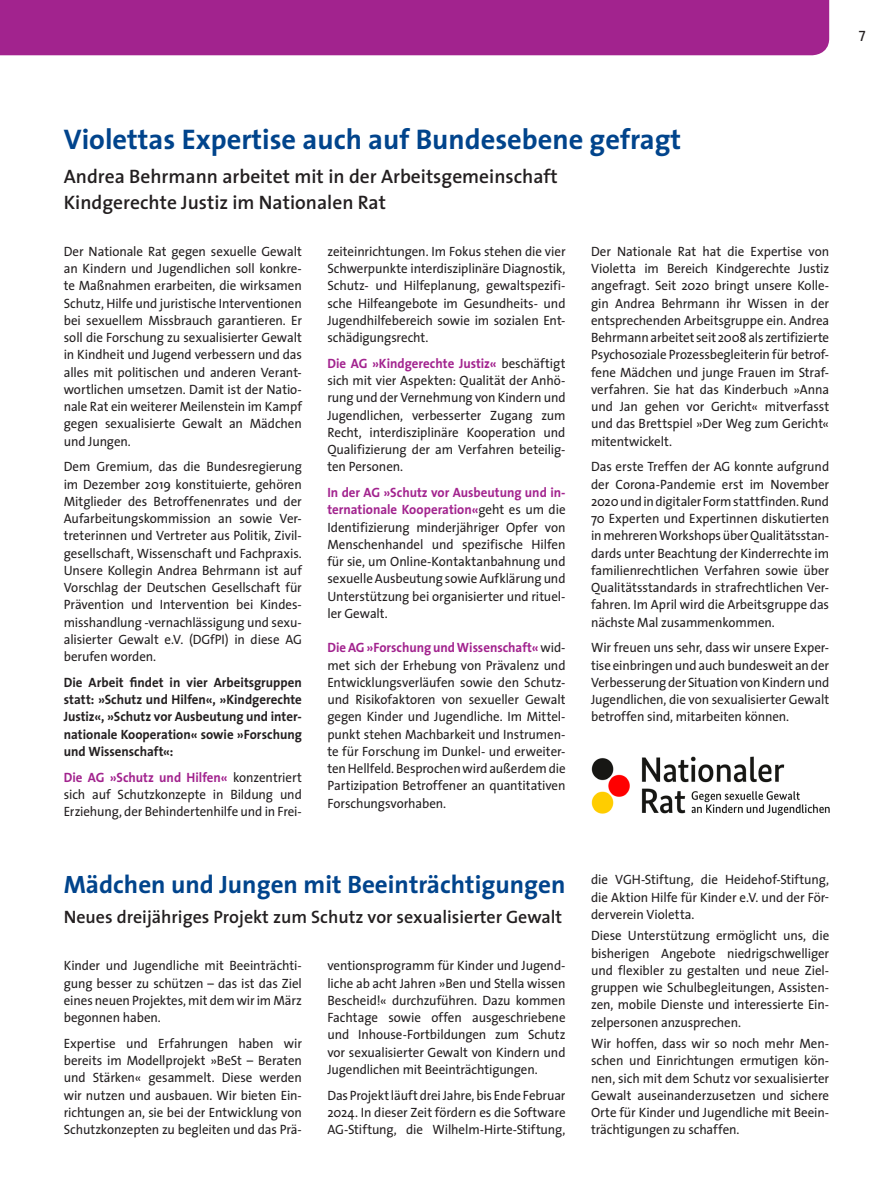
<style>
.page{position:relative;width:893px;height:1191px;background:#fff}
.page>*{position:absolute;margin:0;border:0;box-sizing:border-box;transform-origin:0 0}
.t1{font:700 28.5px "The Sans";color:#01448c}
.t2{font:700 25.2px "The Sans";color:#01448c}
.t3{font:600 19.5px/25.5px "The Sans";color:#231f20}
.t4{font:600 18px "The Sans";color:#231f20}
.t5{font:15px "The Sans Regular Caps";color:#231f20}
.t6{font:13.5px/17.2px "The Sans";letter-spacing:-.01em;color:#231f20;text-align:justify;scale:.96 1}
.t7{font:700 13.5px/17.2px "The Sans";color:#231f20;text-align:justify;scale:.96 1}
.s1{font-weight:700;color:#a2238e}
</style>
<div class="page">
<div style="left:0;top:0;width:829px;height:55px;background:#a2238e"></div>
<img style="left:591px;top:757px;width:238px;height:58px">
<p class="t5" style="left:859px;top:28px;width:8px">7</p>
<h1 class="t1" style="left:64px;top:115px;width:619px">Violettas Expertise auch auf Bundesebene gefragt</h1>
<h3 class="t3" style="left:64px;top:163px;width:495px">Andrea Behrmann arbeitet mit in der Arbeitsgemeinschaft<br>Kindgerechte Justiz im Nationalen Rat</h3>
<p class="t6" style="left:64px;top:242px;width:250px">Der Nationale Rat gegen sexuelle Gewalt an Kindern und Jugendlichen soll konkre&shy;te Maßnahmen erarbeiten, die wirksamen Schutz, Hilfe und juristische Interventionen bei sexuellem Missbrauch garantieren. Er soll die Forschung zu sexualisierter Gewalt in Kindheit und Jugend verbessern und das alles mit politischen und anderen Verant&shy;wortlichen umsetzen. Damit ist der Natio&shy;nale Rat ein weiterer Meilenstein im Kampf gegen sexualisierte Gewalt an Mädchen und Jungen.</p>
<p class="t6" style="left:64px;top:458px;width:250px">Dem Gremium, das die Bundesregierung im Dezember 2019 konstituierte, gehören Mitglieder des Betroffenenrates und der Aufarbeitungskommission an sowie Ver&shy;treterinnen und Vertreter aus Politik, Zivil&shy;gesellschaft, Wissenschaft und Fachpraxis.<br>Unsere Kollegin Andrea Behrmann ist auf Vorschlag der Deutschen Gesellschaft für Prävention und Intervention bei Kindes&shy;misshandlung -vernachlässigung und sexu&shy;alisierter Gewalt e.V. (DGfPI) in diese AG berufen worden.</p>
<p class="t7" style="left:64px;top:673px;width:250px">Die Arbeit findet in vier Arbeitsgruppen statt: »Schutz und Hilfen«, »Kindgerechte Justiz«, »Schutz vor Ausbeutung und inter&shy;nationale Kooperation« sowie »Forschung und Wissenschaft«:</p>
<p class="t6" style="left:64px;top:768px;width:250px"><span class="s1">Die AG »Schutz und Hilfen«</span> konzentriert sich auf Schutzkonzepte in Bildung und Erziehung, der Behindertenhilfe und in Frei-</p>
<p class="t6" style="left:327px;top:242px;width:250px">zeiteinrichtungen. Im Fokus stehen die vier Schwerpunkte interdisziplinäre Diagnostik, Schutz- und Hilfeplanung, gewaltspezifi&shy;sche Hilfeangebote im Gesundheits- und Jugendhilfebereich sowie im sozialen Ent&shy;schädigungsrecht.</p>
<p class="t6" style="left:327px;top:354px;width:250px"><span class="s1">Die AG »Kindgerechte Justiz«</span> beschäftigt sich mit vier Aspekten: Qualität der Anhö&shy;rung und der Vernehmung von Kindern und Jugendlichen, verbesserter Zugang zum Recht, interdisziplinäre Kooperation und Qualifizierung der am Verfahren beteilig&shy;ten Personen.</p>
<p class="t6" style="left:327px;top:483px;width:250px"><span class="s1">In der AG »Schutz vor Ausbeutung und in&shy;ternationale Kooperation«</span>geht es um die Identifizierung minderjähriger Opfer von Menschenhandel und spezifische Hilfen für sie, um Online-Kontaktanbahnung und sexuelle Ausbeutung sowie Aufklärung und Unterstützung bei organisierter und rituel&shy;ler Gewalt.</p>
<p class="t6" style="left:327px;top:639px;width:250px"><span class="s1">Die AG »Forschung und Wissenschaft«</span> wid&shy;met sich der Erhebung von Prävalenz und Entwicklungsverläufen sowie den Schutz&shy;und Risikofaktoren von sexueller Gewalt gegen Kinder und Jugendliche. Im Mittel&shy;punkt stehen Machbarkeit und Instrumen&shy;te für Forschung im Dunkel- und erweiter&shy;ten Hellfeld. Besprochen wird außerdem die Partizipation Betroffener an quantitativen Forschungsvorhaben.</p>
<p class="t6" style="left:591px;top:242px;width:250px">Der Nationale Rat hat die Expertise von Violetta im Bereich Kindgerechte Justiz angefragt. Seit 2020 bringt unsere Kolle&shy;gin Andrea Behrmann ihr Wissen in der entsprechenden Arbeitsgruppe ein. Andrea Behrmann arbeitet seit 2008 als zertifizierte Psychosoziale Prozessbegleiterin für betrof&shy;fene Mädchen und junge Frauen im Straf&shy;verfahren. Sie hat das Kinderbuch »Anna und Jan gehen vor Gericht« mitverfasst und das Brettspiel »Der Weg zum Gericht« mitentwickelt.</p>
<p class="t6" style="left:591px;top:458px;width:250px">Das erste Treffen der AG konnte aufgrund der Corona-Pandemie erst im November 2020 und in digitaler Form stattfinden. Rund 70 Experten und Expertinnen diskutierten in mehreren Workshops über Qualitätsstan&shy;dards unter Beachtung der Kinderrechte im familienrechtlichen Verfahren sowie über Qualitätsstandards in strafrechtlichen Ver&shy;fahren. Im April wird die Arbeitsgruppe das nächste Mal zusammenkommen.</p>
<p class="t6" style="left:591px;top:639px;width:250px">Wir freuen uns sehr, dass wir unsere Exper&shy;tise einbringen und auch bundesweit an der Verbesserung der Situation von Kindern und Jugendlichen, die von sexualisierter Gewalt betroffen sind, mitarbeiten können.</p>
<h2 class="t2" style="left:64px;top:863px;width:503px">Mädchen und Jungen mit Beeinträchtigungen</h2>
<h3 class="t4" style="left:64px;top:902px;width:500px">Neues dreijähriges Projekt zum Schutz vor sexualisierter Gewalt</h3>
<p class="t6" style="left:64px;top:956px;width:250px">Kinder und Jugendliche mit Beeinträchti&shy;gung besser zu schützen – das ist das Ziel eines neuen Projektes, mit dem wir im März begonnen haben.</p>
<p class="t6" style="left:64px;top:1034px;width:250px">Expertise und Erfahrungen haben wir bereits im Modellprojekt »BeSt – Beraten und Stärken« gesammelt. Diese werden wir nutzen und ausbauen. Wir bieten Ein&shy;richtungen an, sie bei der Entwicklung von Schutzkonzepten zu begleiten und das Prä-</p>
<p class="t6" style="left:327px;top:956px;width:250px">ventionsprogramm für Kinder und Jugend&shy;liche ab acht Jahren »Ben und Stella wissen Bescheid!« durchzuführen. Dazu kommen Fachtage sowie offen ausgeschriebene und Inhouse-Fortbildungen zum Schutz vor sexualisierter Gewalt von Kindern und Jugendlichen mit Beeinträchtigungen.</p>
<p class="t6" style="left:327px;top:1086px;width:250px">Das Projekt läuft drei Jahre, bis Ende Februar 2024. In dieser Zeit fördern es die Software AG-Stiftung, die Wilhelm-Hirte-Stiftung,</p>
<p class="t6" style="left:591px;top:870px;width:250px">die VGH-Stiftung, die Heidehof-Stiftung, die Aktion Hilfe für Kinder e.V. und der För&shy;derverein Violetta.</p>
<p class="t6" style="left:591px;top:926px;width:250px">Diese Unterstützung ermöglicht uns, die bisherigen Angebote niedrigschwelliger und flexibler zu gestalten und neue Ziel&shy;gruppen wie Schulbegleitungen, Assisten&shy;zen, mobile Dienste und interessierte Ein&shy;zelpersonen anzusprechen.</p>
<p class="t6" style="left:591px;top:1034px;width:250px">Wir hoffen, dass wir so noch mehr Men&shy;schen und Einrichtungen ermutigen kön&shy;nen, sich mit dem Schutz vor sexualisierter Gewalt auseinanderzusetzen und sichere Orte für Kinder und Jugendliche mit Beein&shy;trächtigungen zu schaffen.</p>
</div>
